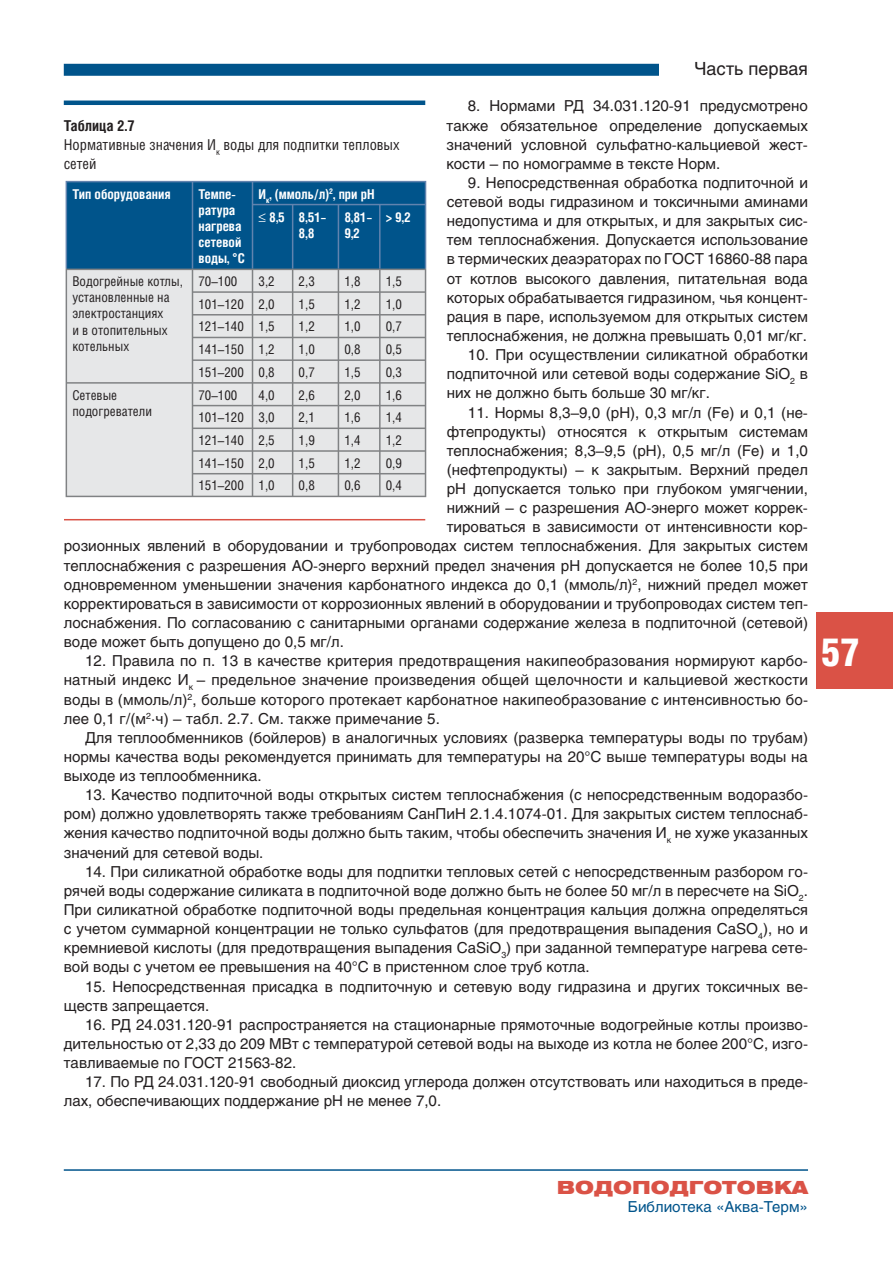
<style>
.page{position:relative;width:893px;height:1263px;background:#fff}
.page>*{position:absolute;margin:0;border:0;box-sizing:border-box;transform-origin:0 0}
.t1{font:900 39px "Helios Cond";color:#fff}
.t2{font:900 18px "Helios Ext";color:#da5246}
.t3{font:18px "Helios";color:#231f20}
.t4{font:15px/19.2px "Helios";color:#231f20;text-align:justify}
.t5{font:15px/19.2px "Helios Cond";color:#231f20}
.t6{font:15px "Helios";color:#00548b}
.t7{font:13.5px/16.2px "Helios Cond";color:#231f20}
.t8{font:700 13.5px/16.2px "Helios Cond";color:#fff}
.s1{font-weight:700}
</style>
<div class="page">
<div style="left:816px;top:612px;width:77px;height:76px;background:#da5246"></div>
<hr style="left:64px;top:1169px;width:744px;height:2px;background:#00548b">
<div style="left:64px;top:64px;width:744px;height:12px;background:#00548b"></div>
<div style="left:659px;top:55px;width:149px;height:26px;background:#fff"></div>
<hr style="left:66px;top:181px;width:126px;height:1px;background:#6183ae">
<hr style="left:192px;top:181px;width:60px;height:1px;background:#6183ae">
<hr style="left:252px;top:181px;width:41px;height:1px;background:#6183ae">
<hr style="left:293px;top:181px;width:133px;height:1px;background:#6183ae">
<hr style="left:66px;top:496px;width:126px;height:1px;background:#808284">
<svg style="left:66px;top:182px;width:360px;height:314px;background:#a2b9c9"></svg>
<hr style="left:192px;top:496px;width:188px;height:1px;background:#808284">
<hr style="left:380px;top:496px;width:46px;height:1px;background:#808284">
<hr style="left:64px;top:101px;width:361px;height:4px;background:#00548b">
<hr style="left:64px;top:519px;width:361px;height:1px;background:#da5246">
<p class="t3" style="left:694px;top:62px;width:115px">Часть первая</p>
<p class="t4" style="left:446px;top:98px;width:363px;text-indent:21px">8. Нормами РД 34.031.120-91 предусмотрено также обязательное определение допускаемых значений условной сульфатно-кальциевой жест&shy;кости – по номограмме в тексте Норм.</p>
<p class="t4" style="left:447px;top:175px;width:363px;text-indent:21px">9. Непосредственная обработка подпиточной и сетевой воды гидразином и токсичными аминами недопустима и для открытых, и для закрытых сис&shy;тем теплоснабжения. Допускается использование в термических деаэраторах по ГОСТ 16860-88 пара от котлов высокого давления, питательная вода которых обрабатывается гидразином, чья концент&shy;рация в паре, используемом для открытых систем теплоснабжения, не должна превышать 0,01 мг/кг.</p>
<p class="t4" style="left:447px;top:347px;width:363px;text-indent:21px">10. При осуществлении силикатной обработки подпиточной или сетевой воды содержание SiО<sub>2</sub> в них не должно быть больше 30 мг/кг.</p>
<p class="t4" style="left:468px;top:404px;width:341px">11. Нормы 8,3–9,0 (рН), 0,3 мг/л (Fe) и 0,1 (не-</p>
<p class="t4" style="left:447px;top:423px;width:363px">фтепродукты) относятся к открытым системам</p>
<p class="t4" style="left:447px;top:442px;width:363px">теплоснабжения; 8,3–9,5 (рН), 0,5 мг/л (Fe) и 1,0</p>
<p class="t4" style="left:447px;top:462px;width:363px">(нефтепродукты) – к закрытым. Верхний предел</p>
<p class="t4" style="left:447px;top:481px;width:363px">рН допускается только при глубоком умягчении,</p>
<p class="t4" style="left:447px;top:500px;width:363px">нижний – с разрешения АО-энерго может коррек-</p>
<p class="t4" style="left:447px;top:519px;width:363px">тироваться в зависимости от интенсивности кор-</p>
<p class="t4" style="left:64px;top:538px;width:746px">розионных явлений в оборудовании и трубопроводах систем теплоснабжения. Для закрытых систем</p>
<p class="t4" style="left:64px;top:557px;width:746px">теплоснабжения с разрешения АО-энерго верхний предел значения рН допускается не более 10,5 при</p>
<p class="t4" style="left:64px;top:576px;width:746px">одновременном уменьшении значения карбонатного индекса до 0,1 (ммоль/л)<sup>2</sup>, нижний предел может</p>
<p class="t4" style="left:64px;top:596px;width:746px">корректироваться в зависимости от коррозионных явлений в оборудовании и трубопроводах систем теп-</p>
<p class="t4" style="left:64px;top:615px;width:746px">лоснабжения. По согласованию с санитарными органами содержание железа в подпиточной (сетевой)</p>
<p class="t4" style="left:64px;top:634px;width:282px">воде может быть допущено до 0,5 мг/л.</p>
<p class="t4" style="left:64px;top:653px;width:746px;text-indent:21px">12. Правила по п. 13 в качестве критерия предотвращения накипеобразования нормируют карбо&shy;натный индекс И<sub>к</sub> – предельное значение произведения общей щелочности и кальциевой жесткости воды в (ммоль/л)<sup>2</sup>, больше которого протекает карбонатное накипеобразование с интенсивностью бо&shy;лее 0,1 г/(м<sup>2</sup>·ч) – табл. 2.7. См. также примечание 5.</p>
<p class="t4" style="left:64px;top:729px;width:746px;text-indent:21px">Для теплообменников (бойлеров) в аналогичных условиях (разверка температуры воды по трубам) нормы качества воды рекомендуется принимать для температуры на 20°С выше температуры воды на выходе из теплообменника.</p>
<p class="t4" style="left:64px;top:787px;width:746px;text-indent:21px">13. Качество подпиточной воды открытых систем теплоснабжения (с непосредственным водоразбо&shy;ром) должно удовлетворять также требованиям СанПиН 2.1.4.1074-01. Для закрытых систем теплоснаб&shy;жения качество подпиточной воды должно быть таким, чтобы обеспечить значения И<sub>к</sub> не хуже указанных значений для сетевой воды.</p>
<p class="t4" style="left:64px;top:863px;width:746px;text-indent:21px">14. При силикатной обработке воды для подпитки тепловых сетей с непосредственным разбором го&shy;рячей воды содержание силиката в подпиточной воде должно быть не более 50 мг/л в пересчете на SiО<sub>2</sub>.<br>При силикатной обработке подпиточной воды предельная концентрация кальция должна определяться с учетом суммарной концентрации не только сульфатов (для предотвращения выпадения СаSO<sub>4</sub>), но и кремниевой кислоты (для предотвращения выпадения СаSiO<sub>3</sub>) при заданной температуре нагрева сете&shy;вой воды с учетом ее превышения на 40°С в пристенном слое труб котла.</p>
<p class="t4" style="left:64px;top:978px;width:746px;text-indent:21px">15. Непосредственная присадка в подпиточную и сетевую воду гидразина и других токсичных ве&shy;ществ запрещается.</p>
<p class="t4" style="left:64px;top:1016px;width:746px;text-indent:21px">16. РД 24.031.120-91 распространяется на стационарные прямоточные водогрейные котлы произво&shy;дительностью от 2,33 до 209 МВт с температурой сетевой воды на выходе из котла не более 200°С, изго&shy;тавливаемые по ГОСТ 21563-82.</p>
<p class="t4" style="left:64px;top:1074px;width:746px;text-indent:21px">17. По РД 24.031.120-91 свободный диоксид углерода должен отсутствовать или находиться в преде&shy;лах, обеспечивающих поддержание рН не менее 7,0.</p>
<p class="t5" style="left:64px;top:117px;width:337px"><span class="s1">Таблица 2.7<br></span>Нормативные значения И<sub>к</sub> воды для подпитки тепловых сетей</p>
<p class="t8" style="left:72px;top:187px;width:100px">Тип оборудования</p>
<p class="t8" style="left:198px;top:187px;width:48px">Темпе&shy;ратура нагрева сетевой воды, °С</p>
<p class="t8" style="left:258px;top:184px;width:118px;line-height:23px">И<sub>к</sub>, (ммоль/л)<sup>2</sup>, при рН ≤ 8,5 8,51–</p>
<p class="t8" style="left:344px;top:210px;width:29px">8,81–<br>9,2</p>
<p class="t8" style="left:386px;top:210px;width:27px">&gt; 9,2</p>
<p class="t8" style="left:299px;top:226px;width:17px">8,8</p>
<p class="t7" style="left:72px;top:275px;width:112px">Водогрейные котлы, установленные на электростанциях<br>и в отопительных котельных</p>
<p class="t7" style="left:198px;top:275px;width:40px">70–100</p>
<p class="t7" style="left:258px;top:275px;width:18px">3,2</p>
<p class="t7" style="left:299px;top:275px;width:18px">2,3</p>
<p class="t7" style="left:344px;top:275px;width:18px">1,8</p>
<p class="t7" style="left:386px;top:275px;width:18px">1,5</p>
<p class="t7" style="left:198px;top:297px;width:78px">101–120 2,0</p>
<p class="t7" style="left:299px;top:297px;width:18px">1,5</p>
<p class="t7" style="left:344px;top:297px;width:18px">1,2</p>
<p class="t7" style="left:386px;top:297px;width:18px">1,0</p>
<p class="t7" style="left:198px;top:320px;width:78px">121–140 1,5</p>
<p class="t7" style="left:299px;top:320px;width:18px">1,2</p>
<p class="t7" style="left:344px;top:320px;width:18px">1,0</p>
<p class="t7" style="left:386px;top:320px;width:18px">0,7</p>
<p class="t7" style="left:198px;top:343px;width:78px">141–150 1,2</p>
<p class="t7" style="left:299px;top:343px;width:18px">1,0</p>
<p class="t7" style="left:344px;top:343px;width:18px">0,8</p>
<p class="t7" style="left:386px;top:343px;width:18px">0,5</p>
<p class="t7" style="left:198px;top:365px;width:78px">151–200 0,8</p>
<p class="t7" style="left:299px;top:365px;width:18px">0,7</p>
<p class="t7" style="left:344px;top:365px;width:18px">1,5</p>
<p class="t7" style="left:386px;top:365px;width:18px">0,3</p>
<p class="t7" style="left:72px;top:388px;width:81px">Сетевые подогреватели</p>
<p class="t7" style="left:198px;top:388px;width:40px">70–100</p>
<p class="t7" style="left:258px;top:388px;width:18px">4,0</p>
<p class="t7" style="left:299px;top:388px;width:18px">2,6</p>
<p class="t7" style="left:344px;top:388px;width:18px">2,0</p>
<p class="t7" style="left:386px;top:388px;width:18px">1,6</p>
<p class="t7" style="left:198px;top:411px;width:78px">101–120 3,0</p>
<p class="t7" style="left:299px;top:411px;width:18px">2,1</p>
<p class="t7" style="left:344px;top:411px;width:18px">1,6</p>
<p class="t7" style="left:386px;top:411px;width:18px">1,4</p>
<p class="t7" style="left:198px;top:434px;width:78px">121–140 2,5</p>
<p class="t7" style="left:299px;top:434px;width:18px">1,9</p>
<p class="t7" style="left:344px;top:434px;width:18px">1,4</p>
<p class="t7" style="left:386px;top:434px;width:18px">1,2</p>
<p class="t7" style="left:198px;top:456px;width:78px">141–150 2,0</p>
<p class="t7" style="left:299px;top:456px;width:18px">1,5</p>
<p class="t7" style="left:344px;top:456px;width:18px">1,2</p>
<p class="t7" style="left:386px;top:456px;width:18px">0,9</p>
<p class="t7" style="left:198px;top:479px;width:78px">151–200 1,0</p>
<p class="t7" style="left:299px;top:479px;width:18px">0,8</p>
<p class="t7" style="left:344px;top:479px;width:18px">0,6</p>
<p class="t7" style="left:386px;top:479px;width:18px">0,4</p>
<h1 class="t1" style="left:821px;top:637px;width:41px">57</h1>
<p class="t2" style="left:557px;top:1180px;width:253px">ВОДОПОДГОТОВКА</p>
<p class="t6" style="left:628px;top:1201px;width:182px">Библиотека «Аква-Терм»</p>
</div>
